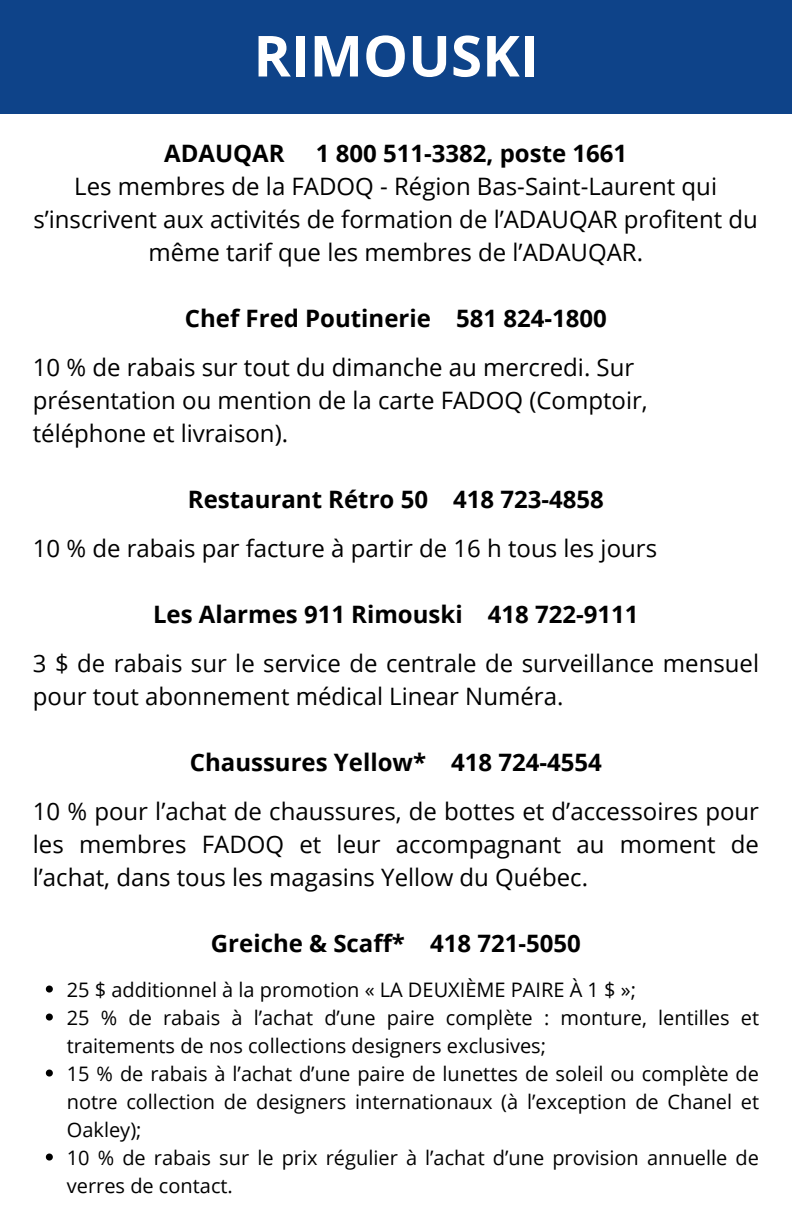
<style>
.page{position:relative;width:792px;height:1224px;background:#fff}
.page>*{position:absolute;margin:0;border:0;box-sizing:border-box;transform-origin:0 0}
.t1{font:700 56.6px "Open Sans";color:#fff}
.t2{font:24px/33px "Open Sans";color:#000}
.t3{font:700 24px "Open Sans";color:#000}
.t4{font:20px/28px "Open Sans";color:#000}
</style>
<div class="page">
<div style="left:0;top:0;width:792px;height:113px;background:#0e4389"></div>
<svg style="left:46px;top:986px;width:7px;height:7px"></svg>
<svg style="left:46px;top:1014px;width:7px;height:7px"></svg>
<svg style="left:46px;top:1070px;width:7px;height:7px"></svg>
<svg style="left:46px;top:1154px;width:7px;height:7px"></svg>
<h1 class="t1" style="left:253px;top:16px;width:287px">RIMOUSKI</h1>
<h3 class="t3" style="left:164px;top:136px;width:122px">ADAUQAR</h3>
<h3 class="t3" style="left:316px;top:136px;width:313px">1 800 511-3382, poste 1661</h3>
<h3 class="t2" style="left:74px;top:169px;width:644px">Les membres de la FADOQ - Région Bas-Saint-Laurent qui</h3>
<h3 class="t2" style="left:33px;top:202px;width:726px">s’inscrivent aux activités de formation de l’ADAUQAR profitent du</h3>
<h3 class="t2" style="left:148px;top:235px;width:496px">même tarif que les membres de l’ADAUQAR.</h3>
<h2 class="t3" style="left:185px;top:301px;width:423px">Chef Fred Poutinerie 581 824-1800</h2>
<h3 class="t2" style="left:33px;top:350px;width:616px">10 % de rabais sur tout du dimanche au mercredi. Sur présentation ou mention de la carte FADOQ (Comptoir, téléphone et livraison).</h3>
<h2 class="t3" style="left:188px;top:482px;width:417px">Restaurant Rétro 50 418 723-4858</h2>
<h3 class="t2" style="left:33px;top:531px;width:626px">10 % de rabais par facture à partir de 16 h tous les jours</h3>
<h2 class="t3" style="left:153px;top:597px;width:487px">Les Alarmes 911 Rimouski 418 722-9111</h2>
<h3 class="t2" style="left:33px;top:646px;width:728px">3 $ de rabais sur le service de centrale de surveillance mensuel pour tout abonnement médical Linear Numéra.</h3>
<h2 class="t3" style="left:190px;top:745px;width:414px">Chaussures Yellow* 418 724-4554</h2>
<h3 class="t2" style="left:33px;top:794px;width:728px;text-align:justify">10 % pour l’achat de chaussures, de bottes et d’accessoires pour les membres FADOQ et leur accompagnant au moment de l’achat, dans tous les magasins Yellow du Québec.</h3>
<h2 class="t3" style="left:211px;top:926px;width:371px">Greiche &amp; Scaff* 418 721-5050</h2>
<p class="t4" style="left:67px;top:975px;width:571px">25 $ additionnel à la promotion « LA DEUXIÈME PAIRE À 1 $ »;</p>
<p class="t4" style="left:67px;top:1003px;width:694px">25 % de rabais à l’achat d’une paire complète : monture, lentilles et traitements de nos collections designers exclusives;</p>
<p class="t4" style="left:67px;top:1059px;width:694px;text-align:justify">15 % de rabais à l’achat d’une paire de lunettes de soleil ou complète de notre collection de designers internationaux (à l’exception de Chanel et Oakley);</p>
<p class="t4" style="left:67px;top:1143px;width:694px">10 % de rabais sur le prix régulier à l’achat d’une provision annuelle de verres de contact.</p>
</div>
